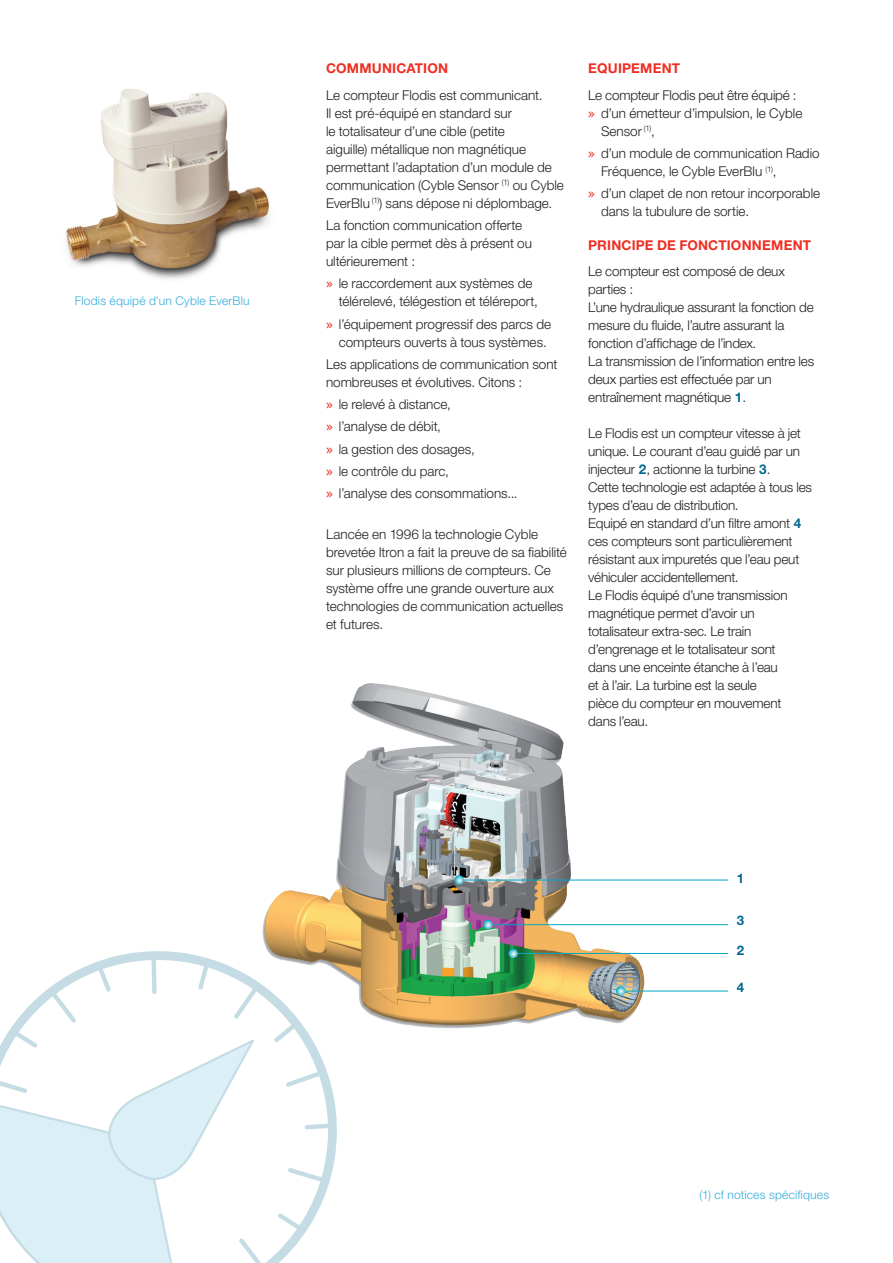
<style>
.page{position:relative;width:893px;height:1263px;background:#fff}
.page>*{position:absolute;margin:0;border:0;box-sizing:border-box;transform-origin:0 0}
.Body_Copy_9_12{font:300 13.5px/18px "Helvetica Neue LT Std";letter-spacing:-.01em;color:#231f20}
.Section_Title{font:700 13.5px "Helvetica Neue LT Std";letter-spacing:.015em;color:#ee2e22}
.t1{font:700 13.2px "Helvetica Neue LT Std";color:#006991}
.t2{font:300 12px "Helvetica Neue LT Std";letter-spacing:.02em;color:#36acdd}
.s1{font-family:"Lucida Grande";font-weight:400;color:#ee2e22}
.s2{font-weight:700;color:#006991}
</style>
<div class="page">
<svg style="left:0;top:952px;width:334px;height:311px"></svg>
<img style="left:66px;top:88px;width:204px;height:191px">
<img style="left:255px;top:683px;width:396px;height:376px">
<hr style="left:459px;top:880px;width:269px;height:1px;background:#00a9c5">
<hr style="left:488px;top:924px;width:240px;height:1px;background:#00a9c5">
<hr style="left:513px;top:953px;width:215px;height:1px;background:#00a9c5">
<hr style="left:621px;top:991px;width:107px;height:1px;background:#00a9c5">
<svg style="left:454px;top:875px;width:10px;height:10px"></svg>
<svg style="left:483px;top:920px;width:10px;height:9px"></svg>
<svg style="left:508px;top:949px;width:10px;height:9px"></svg>
<svg style="left:616px;top:986px;width:9px;height:10px"></svg>
<p class="t2" style="left:75px;top:293px;width:176px">Flodis équipé d’un Cyble EverBlu</p>
<p class="Section_Title" style="left:326px;top:60px;width:124px">COMMUNICATION</p>
<p class="Body_Copy_9_12" style="left:326px;top:86px;width:239px">Le compteur Flodis est communicant.<br>Il est pré-équipé en standard sur<br>le totalisateur d’une cible (petite<br>aiguille) métallique non magnétique permettant l’adaptation d’un module de communication (Cyble Sensor <sup>(1)</sup> ou Cyble EverBlu <sup>(1)</sup>) sans dépose ni déplombage.</p>
<p class="Body_Copy_9_12" style="left:326px;top:216px;width:208px">La fonction communication offerte par la cible permet dès à présent ou ultérieurement :</p>
<p class="Body_Copy_9_12" style="left:339px;top:274px;width:201px;text-indent:-13px"><span class="s1">»</span> le raccordement aux systèmes de télérelevé, télégestion et téléreport,</p>
<p class="Body_Copy_9_12" style="left:339px;top:315px;width:214px;text-indent:-13px"><span class="s1">»</span> l’équipement progressif des parcs de compteurs ouverts à tous systèmes.</p>
<p class="Body_Copy_9_12" style="left:326px;top:355px;width:233px">Les applications de communication sont nombreuses et évolutives. Citons :</p>
<p class="Body_Copy_9_12" style="left:326px;top:395px;width:126px"><span class="s1">»</span> le relevé à distance,</p>
<p class="Body_Copy_9_12" style="left:326px;top:417px;width:117px"><span class="s1">»</span> l’analyse de débit,</p>
<p class="Body_Copy_9_12" style="left:326px;top:440px;width:150px"><span class="s1">»</span> la gestion des dosages,</p>
<p class="Body_Copy_9_12" style="left:326px;top:462px;width:124px"><span class="s1">»</span> le contrôle du parc,</p>
<p class="Body_Copy_9_12" style="left:326px;top:484px;width:193px"><span class="s1">»</span> l’analyse des consommations...</p>
<p class="Body_Copy_9_12" style="left:326px;top:524px;width:242px">Lancée en 1996 la technologie Cyble brevetée Itron a fait la preuve de sa fiabilité sur plusieurs millions de compteurs. Ce système offre une grande ouverture aux technologies de communication actuelles et futures.</p>
<p class="Section_Title" style="left:588px;top:60px;width:93px">EQUIPEMENT</p>
<p class="Body_Copy_9_12" style="left:588px;top:86px;width:210px">Le compteur Flodis peut être équipé :</p>
<p class="Body_Copy_9_12" style="left:601px;top:104px;width:203px;text-indent:-13px"><span class="s1">»</span> d’un émetteur d’impulsion, le Cyble<br>Sensor <sup>(1)</sup>,</p>
<p class="Body_Copy_9_12" style="left:601px;top:144px;width:220px;text-indent:-13px"><span class="s1">»</span> d’un module de communication Radio<br>Fréquence, le Cyble EverBlu <sup>(1)</sup>,</p>
<p class="Body_Copy_9_12" style="left:601px;top:184px;width:221px;text-indent:-13px"><span class="s1">»</span> d’un clapet de non retour incorporable dans la tubulure de sortie.</p>
<p class="Section_Title" style="left:588px;top:236px;width:224px">PRINCIPE DE FONCTIONNEMENT</p>
<p class="Body_Copy_9_12" style="left:588px;top:262px;width:198px">Le compteur est composé de deux parties :</p>
<p class="Body_Copy_9_12" style="left:588px;top:298px;width:227px">L’une hydraulique assurant la fonction de mesure du fluide, l’autre assurant la fonction d’affichage de l’index.</p>
<p class="Body_Copy_9_12" style="left:588px;top:352px;width:228px">La transmission de l’information entre les deux parties est effectuée par un</p>
<p class="Body_Copy_9_12" style="left:588px;top:388px;width:160px">entraînement magnétique <span class="s2">1</span>.</p>
<p class="Body_Copy_9_12" style="left:588px;top:424px;width:214px;text-align:justify">Le Flodis est un compteur vitesse à jet unique. Le courant d’eau guidé par un injecteur <span class="s2">2</span>, actionne la turbine <span class="s2">3</span>.</p>
<p class="Body_Copy_9_12" style="left:588px;top:478px;width:225px">Cette technologie est adaptée à tous les types d’eau de distribution.</p>
<p class="Body_Copy_9_12" style="left:588px;top:514px;width:214px">Equipé en standard d’un filtre amont <span class="s2">4</span></p>
<p class="Body_Copy_9_12" style="left:588px;top:532px;width:206px">ces compteurs sont particulièrement</p>
<p class="Body_Copy_9_12" style="left:588px;top:550px;width:213px">résistant aux impuretés que l’eau peut</p>
<p class="Body_Copy_9_12" style="left:588px;top:568px;width:152px">véhiculer accidentellement.</p>
<p class="Body_Copy_9_12" style="left:588px;top:586px;width:201px">Le Flodis équipé d’une transmission</p>
<p class="Body_Copy_9_12" style="left:588px;top:604px;width:168px">magnétique permet d’avoir un</p>
<p class="Body_Copy_9_12" style="left:588px;top:622px;width:165px">totalisateur extra-sec. Le train</p>
<p class="Body_Copy_9_12" style="left:588px;top:640px;width:189px">d’engrenage et le totalisateur sont</p>
<p class="Body_Copy_9_12" style="left:588px;top:658px;width:191px">dans une enceinte étanche à l’eau</p>
<p class="Body_Copy_9_12" style="left:588px;top:676px;width:170px">et à l’air. La turbine est la seule</p>
<p class="Body_Copy_9_12" style="left:588px;top:694px;width:195px">pièce du compteur en mouvement</p>
<p class="Body_Copy_9_12" style="left:588px;top:712px;width:61px">dans l’eau.</p>
<p class="t1" style="left:737px;top:870px;width:9px">1</p>
<p class="t1" style="left:737px;top:912px;width:9px">3</p>
<p class="t1" style="left:737px;top:942px;width:9px">2</p>
<p class="t1" style="left:737px;top:979px;width:9px">4</p>
<p class="t2" style="left:699px;top:1187px;width:131px">(1) cf notices spécifiques</p>
</div>
